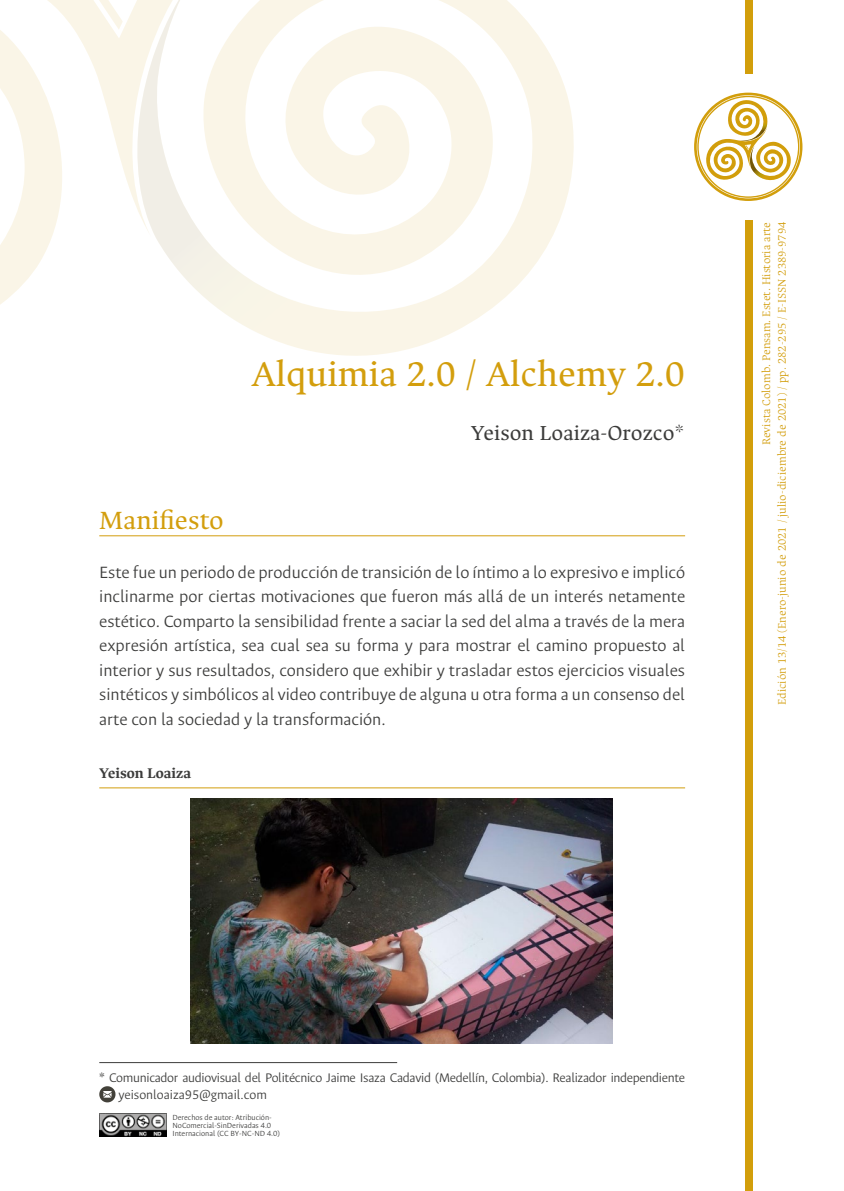
<style>
.page{position:relative;width:844px;height:1191px;background:#fff}
.page>*{position:absolute;margin:0;border:0;box-sizing:border-box;transform-origin:0 0}
.t1{font:38.5px "Ancizar Serif";color:#d39e0d}
.t2{font:28px "Ancizar Serif";color:#d39e0d}
.t3{font:22.75px "Ancizar Serif";color:#3c3c3b}
.t4{font:300 18.38px/24.5px "Ancizar Sans";color:#3c3c3b;text-align:justify}
.t5{font:700 15.75px "Ancizar Serif";color:#3c3c3b}
.t6{font:300 14px/16.8px "Ancizar Sans";letter-spacing:-.02em;color:#3c3c3b}
.t7{font:300 12.25px/15.8px "Ancizar Serif";color:#d39e0d;text-align:right}
.t8{font:300 8.4px/8.4px "Ancizar Sans";color:#3c3c3b}
</style>
<div class="page">
<svg style="left:694px;top:93px;width:108px;height:108px"></svg>
<svg style="left:423px;top:0;width:151px;height:345px"></svg>
<svg style="left:320px;top:0;width:103px;height:356px"></svg>
<svg style="left:0;top:0;width:320px;height:353px"></svg>
<svg style="left:88px;top:0;width:35px;height:30px"></svg>
<div style="left:744px;top:221px;width:8px;height:970px;background:#d29e0b"></div>
<div style="left:744px;top:0;width:8px;height:74px;background:#d29e0b"></div>
<img style="left:99px;top:1113px;width:67px;height:23px">
<hr style="left:99px;top:535px;width:586px;height:1px;background:#d39e0d">
<hr style="left:99px;top:787px;width:586px;height:1px;background:#d39e0d">
<hr style="left:99px;top:1062px;width:298px;height:1px;background:#3c3c3b">
<svg style="left:99px;top:1086px;width:16px;height:16px"></svg>
<img style="left:190px;top:798px;width:422px;height:245px">
<h1 class="t1" style="left:251px;top:351px;width:435px">Alquimia 2.0 / Alchemy 2.0</h1>
<p class="t3" style="left:470px;top:420px;width:215px">Yeison Loaiza-Orozco*</p>
<h2 class="t2" style="left:99px;top:503px;width:126px">Manifiesto</h2>
<p class="t4" style="left:99px;top:560px;width:587px">Este fue un periodo de producción de transición de lo íntimo a lo expresivo e implicó inclinarme por ciertas motivaciones que fueron más allá de un interés netamente estético. Comparto la sensibilidad frente a saciar la sed del alma a través de la mera expresión artística, sea cual sea su forma y para mostrar el camino propuesto al interior y sus resultados, considero que exhibir y trasladar estos ejercicios visuales sintéticos y simbólicos al video contribuye de alguna u otra forma a un consenso del arte con la sociedad y la transformación.</p>
<p class="t5" style="left:99px;top:763px;width:93px">Yeison Loaiza</p>
<p class="t7" style="left:758px;top:705px;width:484px;rotate:-90deg">Revista Colomb. Pensam. Estet. Historia arte<br>Edición 13/14 (Enero-junio de 2021 / julio-diciembre de 2021) / pp. 282-295 / E-ISSN 2389-9794</p>
<p class="t6" style="left:118px;top:1069px;width:568px;text-indent:-19px">* Comunicador audiovisual del Politécnico Jaime Isaza Cadavid (Medellín, Colombia). Realizador independiente yeisonloaiza95@gmail.com</p>
<p class="t8" style="left:172px;top:1112px;width:109px">Derechos de autor: Atribución-<br>NoComercial-SinDerivadas 4.0<br>Internacional (CC BY-NC-ND 4.0)</p>
</div>
